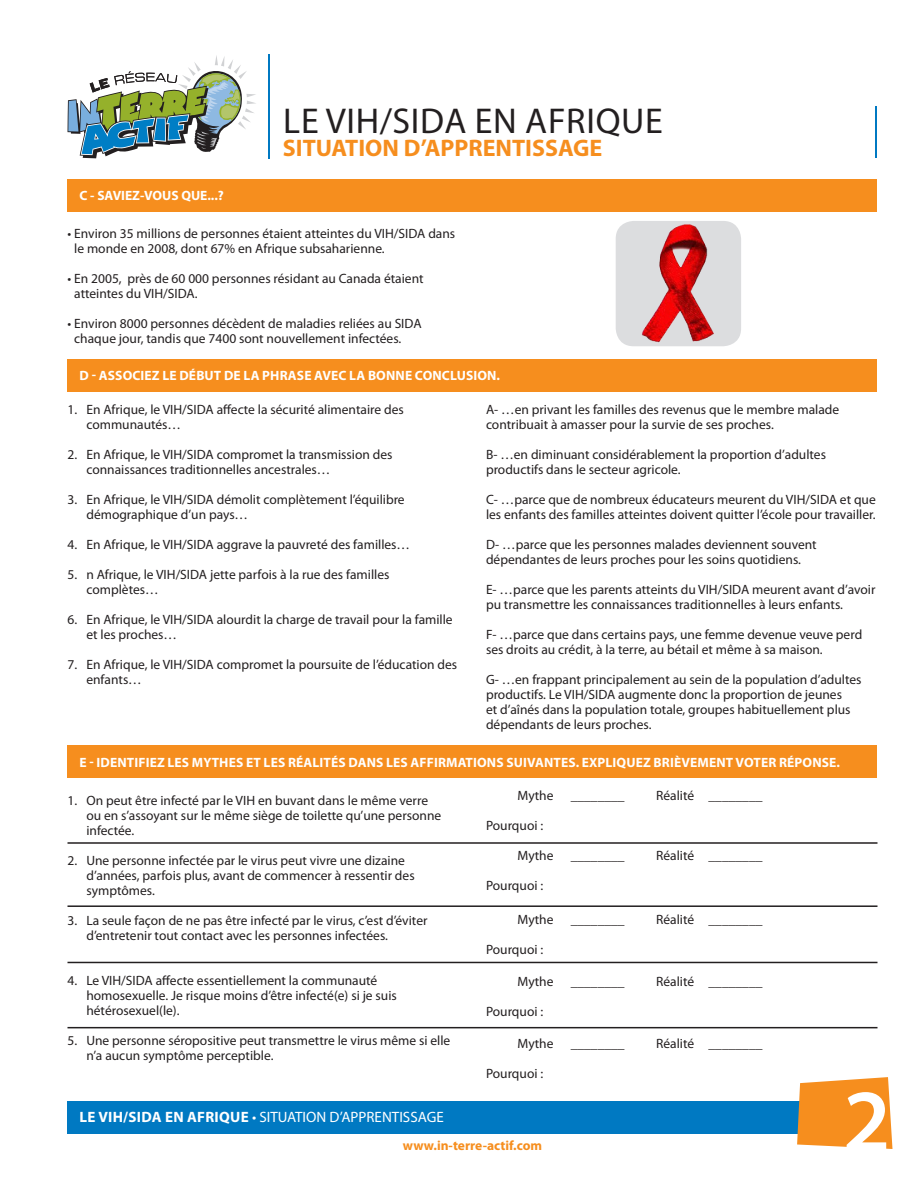
<style>
.page{position:relative;width:918px;height:1188px;background:#fff}
.page>*{position:absolute;margin:0;border:0;box-sizing:border-box;transform-origin:0 0}
.t1{font:600 90px "Myriad Pro";color:#fff}
.t2{font:36px "Myriad Pro";letter-spacing:.02em;color:#231f20}
.t3{font:700 24px "Myriad Pro";color:#f68e1e}
.t4{font:15px "Myriad Pro";color:#fff}
.texte_principal___te{font:13.5px/15px "Myriad Pro";color:#231f20}
.boites_d_infos___tit{font:700 13.5px "Myriad Pro";letter-spacing:.01em;color:#fff}
.t5{font:700 13.5px "Myriad Pro";color:#f68e1e}
.s1{font-weight:700}
</style>
<div class="page">
<svg style="left:68px;top:55px;width:188px;height:103px"></svg>
<div style="left:68px;top:1101px;width:810px;height:33px;background:#0079c2"></div>
<hr style="left:268px;top:54px;width:2px;height:104px;background:#0079c2">
<hr style="left:875px;top:106px;width:2px;height:52px;background:#0079c2">
<svg style="left:797px;top:1077px;width:95px;height:72px;background:#f59935"></svg>
<div style="left:68px;top:179px;width:810px;height:33px;background:#f68e1e"></div>
<div style="left:68px;top:359px;width:810px;height:33px;background:#f68e1e"></div>
<div style="left:68px;top:745px;width:810px;height:33px;background:#f68e1e"></div>
<hr style="left:68px;top:842px;width:810px;height:2px;background:#231f20">
<hr style="left:68px;top:905px;width:810px;height:2px;background:#231f20">
<hr style="left:68px;top:962px;width:810px;height:1px;background:#231f20">
<hr style="left:68px;top:1027px;width:810px;height:1px;background:#231f20">
<div style="left:616px;top:221px;width:125px;height:125px;background:#dcdddf;border-radius:18px"></div>
<img style="left:626px;top:221px;width:109px;height:121px">
<p class="boites_d_infos___tit" style="left:80px;top:187px;width:112px">C - SAVIEZ-VOUS QUE</p>
<p class="boites_d_infos___tit" style="left:207px;top:187px;width:18px">...?</p>
<h2 class="t2" style="left:283px;top:99px;width:358px">Le VIH/SIDA en Afrique</h2>
<h3 class="t3" style="left:283px;top:132px;width:201px">SITUATION D’APPREN</h3>
<h3 class="t3" style="left:512px;top:132px;width:89px">TISSAGE</h3>
<p class="texte_principal___te" style="left:74px;top:226px;width:383px;text-indent:-7px">• Environ 35 millions de personnes étaient atteintes du VIH/SIDA dans le monde en 2008, dont 67% en Afrique subsaharienne.</p>
<p class="texte_principal___te" style="left:74px;top:271px;width:351px;text-indent:-7px">• En 2005, près de 60 000 personnes résidant au Canada étaient atteintes du VIH/SIDA.</p>
<p class="texte_principal___te" style="left:74px;top:316px;width:349px;text-indent:-7px">• Environ 8000 personnes décèdent de maladies reliées au SIDA chaque jour, tandis que 7400 sont nouvellement infectées.</p>
<p class="boites_d_infos___tit" style="left:80px;top:367px;width:37px">D - ASSOCI</p>
<p class="boites_d_infos___tit" style="left:145px;top:367px;width:44px">EZ LE DÉB</p>
<p class="boites_d_infos___tit" style="left:205px;top:367px;width:297px">UTDE LA PHRASE AVECLA BONNE CONCLUSION.</p>
<p class="texte_principal___te" style="left:86px;top:402px;width:319px;text-indent:-19px">1. En Afrique, le VIH/SIDA affecte la sécurité alimentaire des communautés…</p>
<p class="texte_principal___te" style="left:86px;top:447px;width:308px;text-indent:-19px">2. En Afrique, le VIH/SIDA compromet la transmission des connaissances traditionnelles ancestrales…</p>
<p class="texte_principal___te" style="left:86px;top:492px;width:320px;text-indent:-19px">3. En Afrique, le VIH/SIDA démolit complètement l’équilibre démographique d’un pays…</p>
<p class="texte_principal___te" style="left:68px;top:537px;width:344px">4. En Afrique, le VIH/SIDA aggrave la pauvreté des familles…</p>
<p class="texte_principal___te" style="left:86px;top:567px;width:305px;text-indent:-19px">5. n Afrique, le VIH/SIDA jette parfois à la rue des familles complètes…</p>
<p class="texte_principal___te" style="left:86px;top:612px;width:368px;text-indent:-19px">6. En Afrique, le VIH/SIDA alourdit la charge de travail pour la famille et les proches…</p>
<p class="texte_principal___te" style="left:86px;top:657px;width:372px;text-indent:-19px">7. En Afrique, le VIH/SIDA compromet la poursuite de l’éducation des enfants…</p>
<p class="texte_principal___te" style="left:486px;top:402px;width:355px">A- …en privant les familles des revenus que le membre malade contribuait à amasser pour la survie de ses proches.</p>
<p class="texte_principal___te" style="left:486px;top:447px;width:342px">B- …en diminuant considérablement la proportion d’adultes productifs dans le secteur agricole.</p>
<p class="texte_principal___te" style="left:486px;top:492px;width:391px">C- …parce que de nombreux éducateurs meurent du VIH/SIDA et que les enfants des familles atteintes doivent quitter l’école pour travailler.</p>
<p class="texte_principal___te" style="left:486px;top:537px;width:332px">D- …parce que les personnes malades deviennent souvent dépendantes de leurs proches pour les soins quotidiens.</p>
<p class="texte_principal___te" style="left:486px;top:582px;width:391px">E- …parce que les parents atteints du VIH/SIDA meurent avant d’avoir pu transmettre les connaissances traditionnelles à leurs enfants.</p>
<p class="texte_principal___te" style="left:486px;top:627px;width:378px">F- …parce que dans certains pays, une femme devenue veuve perd ses droits au crédit, à la terre, au bétail et même à sa maison.</p>
<p class="texte_principal___te" style="left:486px;top:672px;width:377px">G- …en frappant principalement au sein de la population d’adultes productifs. Le VIH/SIDA augmente donc la proportion de jeunes<br>et d’aînés dans la population totale, groupes habituellement plus dépendants de leurs proches.</p>
<p class="boites_d_infos___tit" style="left:80px;top:753px;width:225px">E - IDENTI FIEZ LES MYTH ES ET LES RÉALITÉS</p>
<p class="boites_d_infos___tit" style="left:348px;top:753px;width:107px">DANS LES AFFIRMATIO</p>
<p class="boites_d_infos___tit" style="left:487px;top:753px;width:103px">NS SUIVANTES. EXPLI</p>
<p class="boites_d_infos___tit" style="left:617px;top:753px;width:129px">QUEZ BRIÈVEMENT VOT</p>
<p class="boites_d_infos___tit" style="left:761px;top:753px;width:36px">ER RÉPO</p>
<p class="boites_d_infos___tit" style="left:812px;top:753px;width:29px">NSE.</p>
<p class="texte_principal___te" style="left:86px;top:793px;width:356px;text-indent:-19px">1. On peut être infecté par le VIH en buvant dans le même verre ou en s’assoyant sur le même siège de toilette qu’une personne infectée.</p>
<p class="texte_principal___te" style="left:86px;top:853px;width:330px;text-indent:-19px">2. Une personne infectée par le virus peut vivre une dizaine d’années, parfois plus, avant de commencer à ressentir des symptômes.</p>
<p class="texte_principal___te" style="left:86px;top:913px;width:343px;text-indent:-19px">3. La seule façon de ne pas être infecté par le virus, c’est d’éviter d’entretenir tout contact avec les personnes infectées.</p>
<p class="texte_principal___te" style="left:86px;top:973px;width:312px;text-indent:-19px">4. Le VIH/SIDA affecte essentiellement la communauté homosexuelle. Je risque moins d’être infecté(e) si je suis hétérosexuel(le).</p>
<p class="texte_principal___te" style="left:86px;top:1033px;width:366px;text-indent:-19px">5. Une personne séropositive peut transmettre le virus même si elle n’a aucun symptôme perceptible.</p>
<p class="texte_principal___te" style="left:517px;top:788px;width:38px">Mythe</p>
<p class="texte_principal___te" style="left:571px;top:788px;width:55px">________</p>
<p class="texte_principal___te" style="left:656px;top:788px;width:108px">Réalité ________</p>
<p class="texte_principal___te" style="left:486px;top:818px;width:59px">Pourquoi :</p>
<p class="texte_principal___te" style="left:517px;top:847px;width:38px">Mythe</p>
<p class="texte_principal___te" style="left:571px;top:847px;width:55px">________</p>
<p class="texte_principal___te" style="left:656px;top:847px;width:108px">Réalité ________</p>
<p class="texte_principal___te" style="left:486px;top:877px;width:59px">Pourquoi :</p>
<p class="texte_principal___te" style="left:517px;top:912px;width:38px">Mythe</p>
<p class="texte_principal___te" style="left:571px;top:912px;width:55px">________</p>
<p class="texte_principal___te" style="left:656px;top:912px;width:108px">Réalité ________</p>
<p class="texte_principal___te" style="left:486px;top:942px;width:59px">Pourquoi :</p>
<p class="texte_principal___te" style="left:517px;top:974px;width:38px">Mythe</p>
<p class="texte_principal___te" style="left:571px;top:974px;width:55px">________</p>
<p class="texte_principal___te" style="left:656px;top:974px;width:108px">Réalité ________</p>
<p class="texte_principal___te" style="left:486px;top:1004px;width:59px">Pourquoi :</p>
<p class="texte_principal___te" style="left:517px;top:1035px;width:38px">Mythe</p>
<p class="texte_principal___te" style="left:571px;top:1035px;width:55px">________</p>
<p class="texte_principal___te" style="left:656px;top:1035px;width:108px">Réalité ________</p>
<p class="texte_principal___te" style="left:486px;top:1065px;width:59px">Pourquoi :</p>
<p class="t4" style="left:80px;top:1108px;width:366px"><span class="s1">LE VIH/SIDA EN AFRIQUE</span> • SITUATION D’APPRENTISSAGE</p>
<p class="t5" style="left:403px;top:1137px;width:141px">WWW.IN-TERRE-ACTIF.COM</p>
<h1 class="t1" style="left:843px;top:1064px;width:50px">2</h1>
</div>
